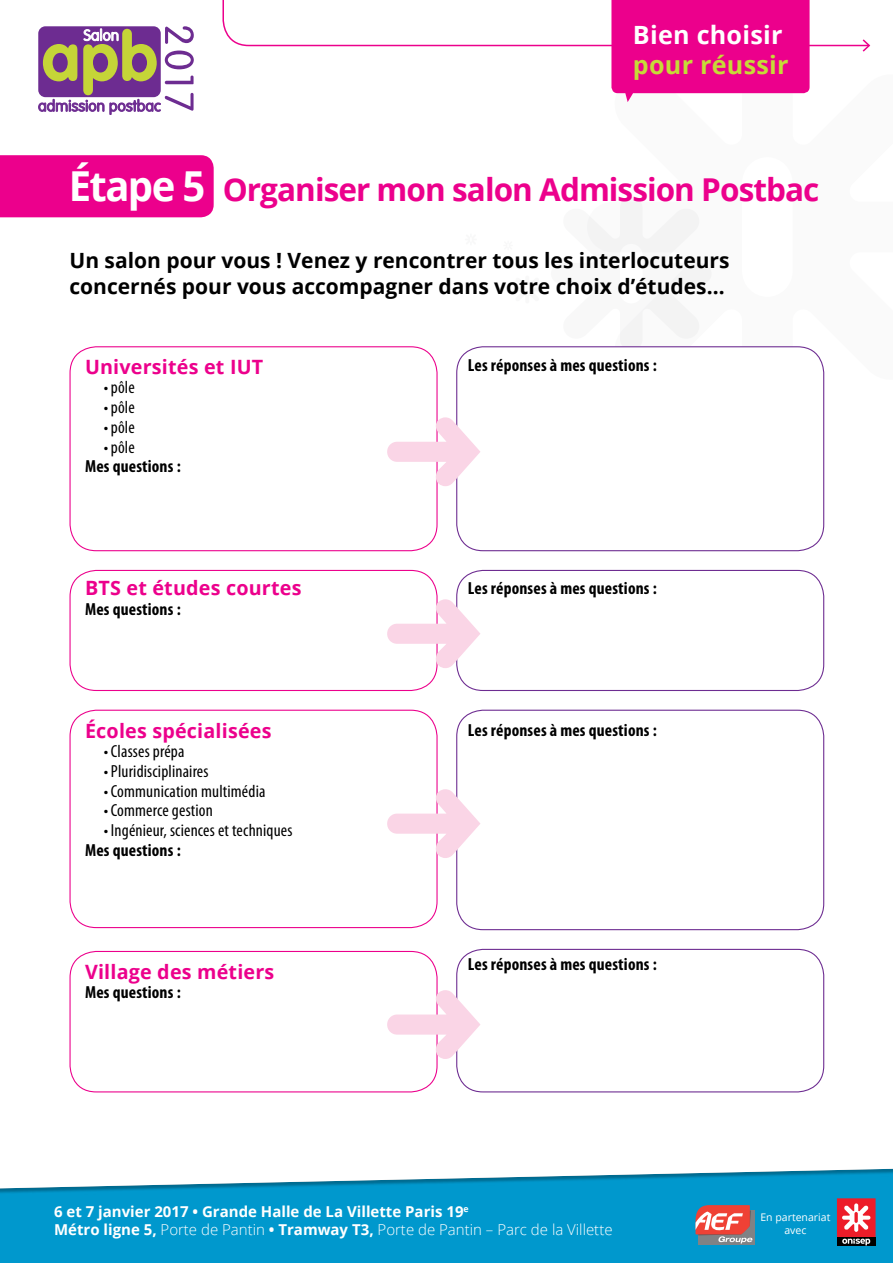
<style>
.page{position:relative;width:893px;height:1263px;background:#fff}
.page>*{position:absolute;margin:0;border:0;box-sizing:border-box;transform-origin:0 0}
.t1{font:700 31.5px "Open Sans";letter-spacing:-.03em;color:#ec008c}
.t2{font:700 25.2px "Open Sans";letter-spacing:.01em;color:#fff}
.t3{font:700 25.2px "Open Sans";letter-spacing:.01em;color:#c6da38}
.t4{font:700 21px/26.2px "Open Sans";color:#000}
.t5{font:700 19.65px "Open Sans";letter-spacing:.01em;color:#ec008c}
.t6{font:700 condensed 17.55px "Myriad Pro";letter-spacing:.01em;color:#000}
.t7{font:condensed 17.55px "Myriad Pro";letter-spacing:.01em;color:#000}
.t8{font:700 15px/18px "Open Sans";color:#fff}
.t9{font:10.5px/12.6px "Open Sans";color:#fff;text-align:center}
.s1{font-size:41.25px;color:#fff}
.s2{font-weight:300}
</style>
<div class="page">
<div style="left:0;top:1168px;width:893px;height:95px;background:#000;opacity:.3"></div>
<div style="left:698px;top:1210px;width:57px;height:35px;background:#808285"></div>
<svg style="left:695px;top:1205px;width:58px;height:38px"></svg>
<div style="left:837px;top:1237px;width:38px;height:8px;background:#000"></div>
<div style="left:837px;top:1198px;width:38px;height:39px;background:#ed1c29"></div>
<svg style="left:842px;top:1203px;width:28px;height:29px"></svg>
<svg style="left:842px;top:1238px;width:28px;height:7px"></svg>
<svg style="left:38px;top:26px;width:156px;height:89px"></svg>
<svg style="left:587px;top:202px;width:238px;height:205px"></svg>
<svg style="left:222px;top:0;width:649px;height:102px"></svg>
<div style="left:70px;top:346px;width:368px;height:205px;border:1px solid #ec008c;border-radius:26px"></div>
<div style="left:457px;top:347px;width:367px;height:204px;background:#fff;border-radius:26px"></div>
<div style="left:456px;top:346px;width:368px;height:205px;border:1px solid #6d2c91;border-radius:26px"></div>
<div style="left:70px;top:570px;width:368px;height:121px;border:1px solid #ec008c;border-radius:26px"></div>
<div style="left:456px;top:570px;width:368px;height:121px;border:1px solid #6d2c91;border-radius:26px"></div>
<div style="left:70px;top:710px;width:368px;height:218px;border:1px solid #ec008c;border-radius:26px"></div>
<div style="left:456px;top:710px;width:368px;height:220px;border:1px solid #6d2c91;border-radius:26px"></div>
<div style="left:70px;top:951px;width:368px;height:141px;border:1px solid #ec008c;border-radius:26px"></div>
<div style="left:456px;top:949px;width:368px;height:143px;border:1px solid #6d2c91;border-radius:26px"></div>
<div style="left:0;top:155px;width:214px;height:62px;background:#ec008c"></div>
<svg style="left:387px;top:416px;width:93px;height:252px"></svg>
<svg style="left:436px;top:989px;width:22px;height:70px"></svg>
<svg style="left:436px;top:788px;width:22px;height:70px"></svg>
<h2 class="t2" style="left:633px;top:17px;width:151px">Bien choisir</h2>
<h2 class="t3" style="left:633px;top:47px;width:157px">pour réussir</h2>
<h1 class="t1" style="left:69px;top:167px;width:752px"><span class="s1">Étape 5</span> Organiser mon salon Admission Postbac</h1>
<p class="t4" style="left:70px;top:246px;width:661px">Un salon pour vous ! Venez y rencontrer tous les interlocuteurs concernés pour vous accompagner dans votre choix d’études…</p>
<p class="t5" style="left:85px;top:353px;width:180px">Universités et IUT</p>
<p class="t7" style="left:104px;top:378px;width:33px">• pôle</p>
<p class="t7" style="left:104px;top:398px;width:33px">• pôle</p>
<p class="t7" style="left:104px;top:418px;width:33px">• pôle</p>
<p class="t7" style="left:104px;top:437px;width:33px">• pôle</p>
<p class="t6" style="left:85px;top:457px;width:97px">Mes questions :</p>
<p class="t5" style="left:85px;top:574px;width:218px">BTS et études courtes</p>
<p class="t6" style="left:85px;top:599px;width:97px">Mes questions :</p>
<p class="t5" style="left:85px;top:716px;width:188px">Écoles spécialisées</p>
<p class="t7" style="left:104px;top:742px;width:82px">• Classes prépa</p>
<p class="t7" style="left:104px;top:762px;width:106px">• Pluridisciplinaires</p>
<p class="t7" style="left:104px;top:781px;width:163px">• Communication multimédia</p>
<p class="t7" style="left:104px;top:801px;width:111px">• Commerce gestion</p>
<p class="t7" style="left:104px;top:821px;width:190px">• Ingénieur, sciences et techniques</p>
<p class="t6" style="left:85px;top:840px;width:97px">Mes questions :</p>
<p class="t5" style="left:85px;top:958px;width:191px">Village des métiers</p>
<p class="t6" style="left:85px;top:983px;width:97px">Mes questions :</p>
<p class="t6" style="left:468px;top:355px;width:191px">Les réponses à mes questions :</p>
<p class="t6" style="left:468px;top:578px;width:191px">Les réponses à mes questions :</p>
<p class="t6" style="left:468px;top:721px;width:191px">Les réponses à mes questions :</p>
<p class="t6" style="left:468px;top:954px;width:191px">Les réponses à mes questions :</p>
<p class="t8" style="left:54px;top:1202px;width:560px">6 et 7 janvier 2017 • Grande Halle de La Villette Paris 19<sup>e<br></sup>Métro ligne 5, <span class="s2">Porte de Pantin</span> • Tramway T3, <span class="s2">Porte de Pantin – Parc de la Villette</span></p>
<p class="t9" style="left:760px;top:1211px;width:71px">En partenariat avec</p>
</div>
